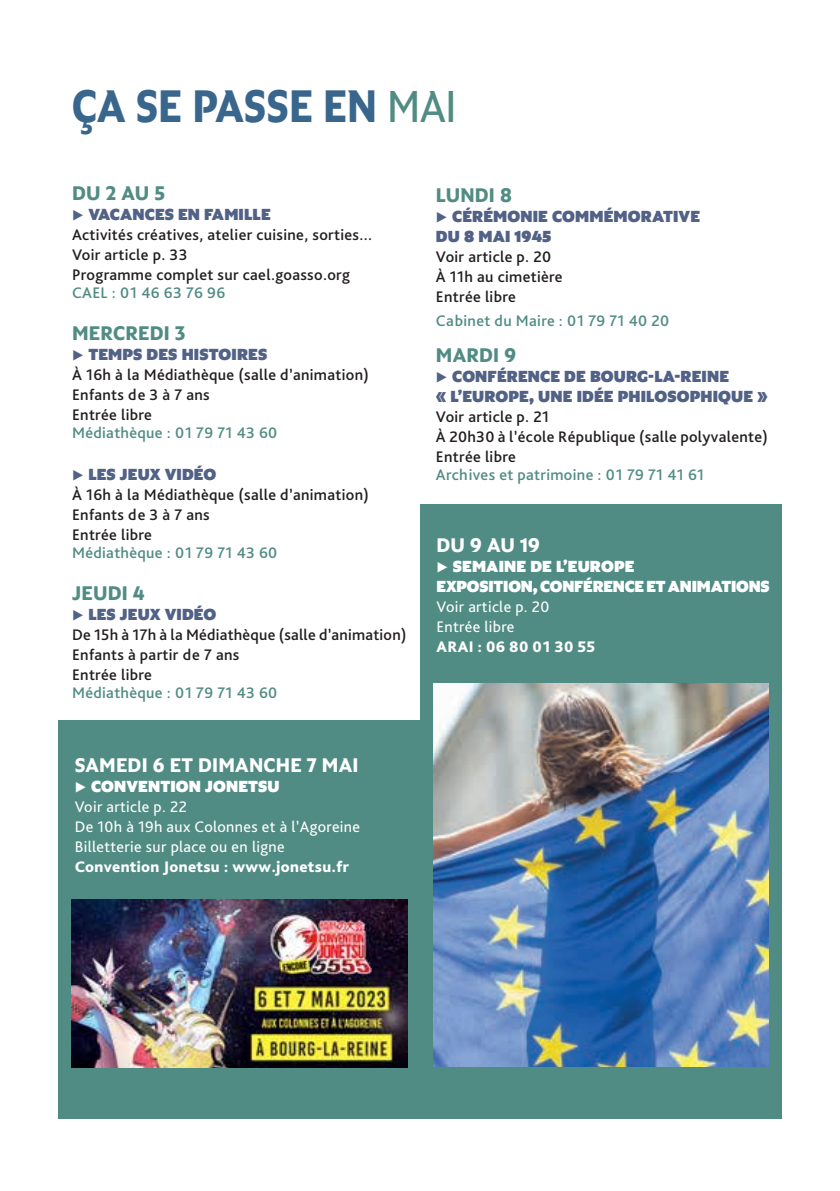
<style>
.page{position:relative;width:840px;height:1191px;background:#fff}
.page>*{position:absolute;margin:0;border:0;box-sizing:border-box;transform-origin:0 0}
.GROS_TITRE_2COUL{font:700 46.2px "Altis";color:#38668c;scale:.91 1}
.COURANT_sans_lettrin{font:700 20px "Altis";letter-spacing:.01em;color:#518c84}
.COURANT_sans_lettrin-2{font:700 20px "Altis";letter-spacing:.01em;color:#fff}
.COURANT_sans_lettrin-3{font:500 16px "Bliss Pro";letter-spacing:.02em;color:#231f20}
.COURANT_sans_lettrin-4{font:800 16px "Altis";letter-spacing:.01em;color:#516286}
.t1{font:500 16px "Bliss Pro";letter-spacing:.02em;color:#518c84}
.COURANT_sans_lettrin-5{font:16px "Bliss Pro";letter-spacing:.02em;color:#fff}
.COURANT_sans_lettrin-6{font:800 16px "Bliss Pro";letter-spacing:.02em;color:#fff}
.COURANT_sans_lettrin-7{font:800 16px "Altis";letter-spacing:.01em;color:#fff}
.COURANT_sans_lettrin-8{font:800 16px "Altis";letter-spacing:-.01em;color:#fff}
.s1{font-weight:400;color:#518c84}
</style>
<div class="page">
<div style="left:58px;top:720px;width:362px;height:399px;background:#518c84"></div>
<img style="left:72px;top:899px;width:335px;height:168px">
<div style="left:420px;top:505px;width:361px;height:614px;background:#518c84"></div>
<img style="left:433px;top:683px;width:335px;height:383px">
<p class="GROS_TITRE_2COUL" style="left:72px;top:71px;width:424px">ÇA SE PASSE EN <span class="s1">MAI</span></p>
<p class="COURANT_sans_lettrin" style="left:72px;top:178px;width:94px">DU 2 AU 5</p>
<p class="COURANT_sans_lettrin-4" style="left:72px;top:202px;width:200px">⊲ VACANCES EN FAMILLE</p>
<p class="COURANT_sans_lettrin-3" style="left:72px;top:225px;width:301px">Activités créatives, atelier cuisine, sorties...</p>
<p class="COURANT_sans_lettrin-3" style="left:72px;top:245px;width:117px">Voir article p. 33</p>
<p class="COURANT_sans_lettrin-3" style="left:72px;top:265px;width:279px">Programme complet sur cael.goasso.org</p>
<p class="t1" style="left:72px;top:283px;width:155px">CAEL : 01 46 63 76 96</p>
<p class="COURANT_sans_lettrin" style="left:72px;top:318px;width:115px">MERCREDI 3</p>
<p class="COURANT_sans_lettrin-4" style="left:72px;top:342px;width:196px">⊲ TEMPS DES HISTOIRES</p>
<p class="COURANT_sans_lettrin-3" style="left:72px;top:365px;width:298px">À 16h à la Médiathèque (salle d’animation)</p>
<p class="COURANT_sans_lettrin-3" style="left:72px;top:385px;width:139px">Enfants de 3 à 7 ans</p>
<p class="COURANT_sans_lettrin-3" style="left:72px;top:405px;width:81px">Entrée libre</p>
<p class="t1" style="left:72px;top:423px;width:207px">Médiathèque : 01 79 71 43 60</p>
<p class="COURANT_sans_lettrin-4" style="left:72px;top:462px;width:146px">⊲ LES JEUX VIDÉO</p>
<p class="COURANT_sans_lettrin-3" style="left:72px;top:485px;width:298px">À 16h à la Médiathèque (salle d’animation)</p>
<p class="COURANT_sans_lettrin-3" style="left:72px;top:505px;width:139px">Enfants de 3 à 7 ans</p>
<p class="COURANT_sans_lettrin-3" style="left:72px;top:525px;width:81px">Entrée libre</p>
<p class="t1" style="left:72px;top:543px;width:207px">Médiathèque : 01 79 71 43 60</p>
<p class="COURANT_sans_lettrin" style="left:72px;top:578px;width:74px">JEUDI 4</p>
<p class="COURANT_sans_lettrin-4" style="left:72px;top:602px;width:146px">⊲ LES JEUX VIDÉO</p>
<p class="COURANT_sans_lettrin-3" style="left:72px;top:625px;width:335px">De 15h à 17h à la Médiathèque (salle d’animation)</p>
<p class="COURANT_sans_lettrin-3" style="left:72px;top:645px;width:169px">Enfants à partir de 7 ans</p>
<p class="COURANT_sans_lettrin-3" style="left:72px;top:665px;width:81px">Entrée libre</p>
<p class="t1" style="left:72px;top:683px;width:207px">Médiathèque : 01 79 71 43 60</p>
<p class="COURANT_sans_lettrin-2" style="left:75px;top:750px;width:285px">SAMEDI 6 ET DIMANCHE 7 MAI</p>
<p class="COURANT_sans_lettrin-7" style="left:75px;top:774px;width:206px">⊲ CONVENTION JONETSU</p>
<p class="COURANT_sans_lettrin-5" style="left:75px;top:797px;width:114px">Voir article p. 22</p>
<p class="COURANT_sans_lettrin-5" style="left:75px;top:817px;width:287px">De 10h à 19h aux Colonnes et à l’Agoreine</p>
<p class="COURANT_sans_lettrin-5" style="left:75px;top:837px;width:211px">Billetterie sur place ou en ligne</p>
<p class="COURANT_sans_lettrin-6" style="left:75px;top:857px;width:276px">Convention Jonetsu : www.jonetsu.fr</p>
<p class="COURANT_sans_lettrin" style="left:435px;top:180px;width:78px">LUNDI 8</p>
<p class="COURANT_sans_lettrin-4" style="left:435px;top:204px;width:265px">⊲ CÉRÉMONIE COMMÉMORATIVE</p>
<p class="COURANT_sans_lettrin-4" style="left:435px;top:224px;width:117px">DU 8 MAI 1945</p>
<p class="COURANT_sans_lettrin-3" style="left:435px;top:247px;width:117px">Voir article p. 20</p>
<p class="COURANT_sans_lettrin-3" style="left:435px;top:267px;width:128px">À 11h au cimetière</p>
<p class="COURANT_sans_lettrin-3" style="left:435px;top:287px;width:81px">Entrée libre</p>
<p class="t1" style="left:435px;top:311px;width:235px">Cabinet du Maire : 01 79 71 40 20</p>
<p class="COURANT_sans_lettrin" style="left:435px;top:340px;width:82px">MARDI 9</p>
<p class="COURANT_sans_lettrin-4" style="left:435px;top:364px;width:294px">⊲ CONFÉRENCE DE BOURG-LA-REINE</p>
<p class="COURANT_sans_lettrin-4" style="left:435px;top:384px;width:333px">« L’EUROPE, UNE IDÉE PHILOSOPHIQUE »</p>
<p class="COURANT_sans_lettrin-3" style="left:435px;top:407px;width:115px">Voir article p. 21</p>
<p class="COURANT_sans_lettrin-3" style="left:435px;top:427px;width:333px">À 20h30 à l’école République (salle polyvalente)</p>
<p class="COURANT_sans_lettrin-3" style="left:435px;top:447px;width:81px">Entrée libre</p>
<p class="t1" style="left:435px;top:465px;width:269px">Archives et patrimoine : 01 79 71 41 61</p>
<p class="COURANT_sans_lettrin-2" style="left:436px;top:530px;width:105px">DU 9 AU 19</p>
<p class="COURANT_sans_lettrin-7" style="left:436px;top:554px;width:199px">⊲ SEMAINE DE L’EUROPE</p>
<p class="COURANT_sans_lettrin-8" style="left:436px;top:574px;width:334px">EXPOSITION, CONFÉRENCE ET ANIMATIONS</p>
<p class="COURANT_sans_lettrin-5" style="left:436px;top:597px;width:114px">Voir article p. 20</p>
<p class="COURANT_sans_lettrin-5" style="left:436px;top:617px;width:79px">Entrée libre</p>
<p class="COURANT_sans_lettrin-6" style="left:436px;top:637px;width:160px">ARAI : 06 80 01 30 55</p>
</div>
